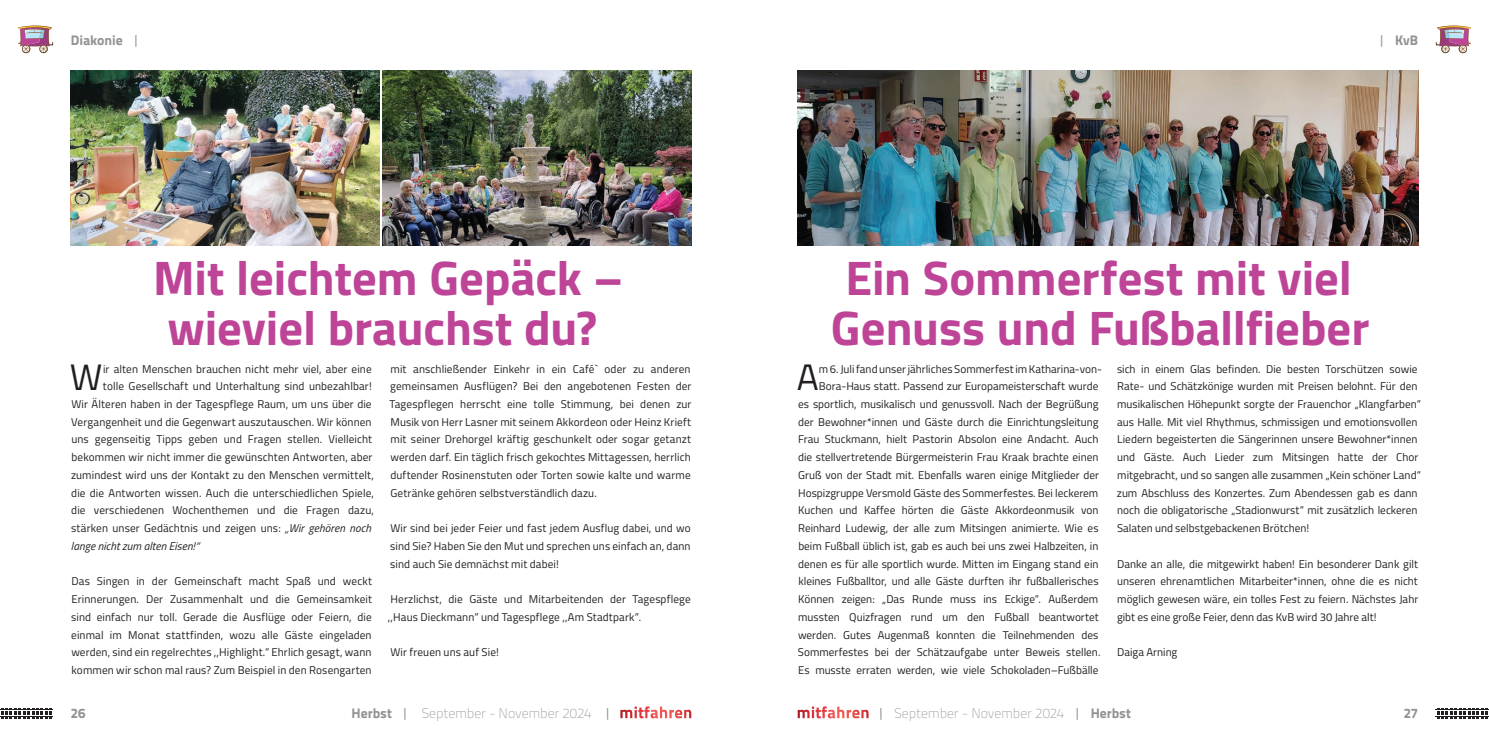
<style>
.page{position:relative;width:1489px;height:745px;background:#fff}
.page>*{position:absolute;margin:0;border:0;box-sizing:border-box;transform-origin:0 0}
.t1{font:700 48.5px/49.8px "Titillium";letter-spacing:-.005em;color:#be4498}
.t2{font:36.88px "Titillium";color:#231f20}
.t3{font:13.75px "Titillium Text 25 L 1 wt";letter-spacing:-.01em;color:#929394}
.t4{font:13.75px "Titillium Text 25 L 999 wt";letter-spacing:-.005em;color:#929394}
.t5{font:11.25px/17.8px "Titillium";letter-spacing:.005em;color:#231f20;text-align:justify}
.t6{font:italic 11.25px "Titillium";letter-spacing:.005em;color:#231f20}
.s1{font-family:"Titillium Text 25 L 400 wt"}
.s2{font-style:italic}
.s3{font-family:"Titillium Text 25 L 999 wt"}
</style>
<div class="page">
<svg style="left:0;top:708px;width:52px;height:10px"></svg>
<hr style="left:22px;top:714px;width:31px;height:2px;background:#231f20">
<hr style="left:22px;top:715px;width:31px;height:1px;background:#fff">
<hr style="left:22px;top:709px;width:31px;height:1px;background:#fff">
<hr style="left:1435px;top:714px;width:31px;height:2px;background:#231f20">
<hr style="left:1435px;top:715px;width:31px;height:1px;background:#fff">
<svg style="left:1436px;top:708px;width:52px;height:10px"></svg>
<svg style="left:620px;top:706px;width:71px;height:12px"></svg>
<svg style="left:797px;top:706px;width:71px;height:12px"></svg>
<svg style="left:18px;top:25px;width:35px;height:28px"></svg>
<svg style="left:1435px;top:25px;width:35px;height:28px"></svg>
<img style="left:383px;top:71px;width:308px;height:174px">
<img style="left:71px;top:71px;width:308px;height:174px">
<img style="left:797px;top:71px;width:620px;height:174px">
<p class="t4" style="left:71px;top:29px;width:70px">Diakonie <span class="s1">|</span></p>
<p class="t4" style="left:1377px;top:29px;width:41px"><span class="s1">|</span> KvB</p>
<h1 class="t1" style="left:153px;top:250px;width:471px">Mit leichtem Gepäck – wieviel brauchst du?</h1>
<p class="t5" style="left:389px;top:359px;width:303px">mit anschließender Einkehr in ein Café` oder zu anderen gemeinsamen Ausflügen? Bei den angebotenen Festen der Tagespflegen herrscht eine tolle Stimmung, bei denen zur Musik von Herr Lasner mit seinem Akkordeon oder Heinz Krieft mit seiner Drehorgel kräftig geschunkelt oder sogar getanzt werden darf. Ein täglich frisch gekochtes Mittagessen, herrlich duftender Rosinenstuten oder Torten sowie kalte und warme Getränke gehören selbstverständlich dazu.</p>
<p class="t5" style="left:390px;top:518px;width:302px">Wir sind bei jeder Feier und fast jedem Ausflug dabei, und wo sind Sie? Haben Sie den Mut und sprechen uns einfach an, dann sind auch Sie demnächst mit dabei!</p>
<p class="t5" style="left:388px;top:589px;width:304px">Herzlichst, die Gäste und Mitarbeitenden der Tagespflege ,,Haus Dieckmann“ und Tagespflege ,,Am Stadtpark“.</p>
<p class="t5" style="left:390px;top:642px;width:110px">Wir freuen uns auf Sie!</p>
<h2 class="t2" style="left:70px;top:350px;width:34px">W</h2>
<p class="t5" style="left:103px;top:359px;width:270px">ir alten Menschen brauchen nicht mehr viel, aber eine</p>
<p class="t5" style="left:103px;top:376px;width:270px">tolle Gesellschaft und Unterhaltung sind unbezahlbar!</p>
<p class="t5" style="left:71px;top:394px;width:302px">Wir Älteren haben in der Tagespflege Raum, um uns über die</p>
<p class="t5" style="left:71px;top:412px;width:302px">Vergangenheit und die Gegenwart auszutauschen. Wir können</p>
<p class="t5" style="left:71px;top:430px;width:302px">uns gegenseitig Tipps geben und Fragen stellen. Vielleicht</p>
<p class="t5" style="left:72px;top:447px;width:302px">bekommen wir nicht immer die gewünschten Antworten, aber</p>
<p class="t5" style="left:71px;top:465px;width:304px">zumindest wird uns der Kontakt zu den Menschen vermittelt,</p>
<p class="t5" style="left:71px;top:483px;width:304px">die die Antworten wissen. Auch die unterschiedlichen Spiele,</p>
<p class="t5" style="left:71px;top:500px;width:304px">die verschiedenen Wochenthemen und die Fragen dazu,</p>
<p class="t5" style="left:71px;top:518px;width:301px">stärken unser Gedächtnis und zeigen uns: <span class="s2">„Wir gehören noch</span></p>
<p class="t6" style="left:71px;top:537px;width:130px">lange nicht zum alten Eisen!“</p>
<p class="t5" style="left:71px;top:571px;width:302px">Das Singen in der Gemeinschaft macht Spaß und weckt Erinnerungen. Der Zusammenhalt und die Gemeinsamkeit sind einfach nur toll. Gerade die Ausflüge oder Feiern, die einmal im Monat stattfinden, wozu alle Gäste eingeladen werden, sind ein regelrechtes ,,Highlight.“ Ehrlich gesagt, wann kommen wir schon mal raus? Zum Beispiel in den Rosengarten</p>
<h1 class="t1" style="left:831px;top:250px;width:540px">Ein Sommerfest mit viel<br>Genuss und Fußballfieber</h1>
<p class="t5" style="left:1116px;top:359px;width:305px;text-align:left">sich in einem Glas befinden. Die besten Torschützen sowie Rate- und Schätzkönige wurden mit Preisen belohnt. Für den musikalischen Höhepunkt sorgte der Frauenchor „Klangfarben“ aus Halle. Mit viel Rhythmus, schmissigen und emotionsvollen Liedern begeisterten die Sängerinnen unsere Bewohner*innen und Gäste. Auch Lieder zum Mitsingen hatte der Chor mitgebracht, und so sangen alle zusammen „Kein schöner Land“ zum Abschluss des Konzertes. Zum Abendessen gab es dann noch die obligatorische „Stadionwurst“ mit zusätzlich leckeren Salaten und selbstgebackenen Brötchen!</p>
<p class="t5" style="left:1116px;top:554px;width:303px">Danke an alle, die mitgewirkt haben! Ein besonderer Dank gilt unseren ehrenamtlichen Mitarbeiter*innen, ohne die es nicht möglich gewesen wäre, ein tolles Fest zu feiern. Nächstes Jahr gibt es eine große Feier, denn das KvB wird 30 Jahre alt!</p>
<p class="t5" style="left:1117px;top:642px;width:62px">Daiga Arning</p>
<h2 class="t2" style="left:796px;top:350px;width:23px">A</h2>
<p class="t5" style="left:818px;top:359px;width:284px">m 6. Juli fand unser jährliches Sommerfest im Katharina-von-</p>
<p class="t5" style="left:818px;top:376px;width:281px">Bora-Haus statt. Passend zur Europameisterschaft wurde</p>
<p class="t5" style="left:798px;top:394px;width:302px">es sportlich, musikalisch und genussvoll. Nach der Begrüßung</p>
<p class="t5" style="left:798px;top:412px;width:302px">der Bewohner*innen und Gäste durch die Einrichtungsleitung</p>
<p class="t5" style="left:798px;top:430px;width:302px">Frau Stuckmann, hielt Pastorin Absolon eine Andacht. Auch</p>
<p class="t5" style="left:798px;top:447px;width:302px">die stellvertretende Bürgermeisterin Frau Kraak brachte einen</p>
<p class="t5" style="left:798px;top:465px;width:302px">Gruß von der Stadt mit. Ebenfalls waren einige Mitglieder der</p>
<p class="t5" style="left:798px;top:483px;width:302px">Hospizgruppe Versmold Gäste des Sommerfestes. Bei leckerem</p>
<p class="t5" style="left:798px;top:500px;width:302px">Kuchen und Kaffee hörten die Gäste Akkordeonmusik von</p>
<p class="t5" style="left:798px;top:518px;width:302px">Reinhard Ludewig, der alle zum Mitsingen animierte. Wie es</p>
<p class="t5" style="left:798px;top:536px;width:301px">beim Fußball üblich ist, gab es auch bei uns zwei Halbzeiten, in</p>
<p class="t5" style="left:798px;top:554px;width:302px">denen es für alle sportlich wurde. Mitten im Eingang stand ein</p>
<p class="t5" style="left:798px;top:571px;width:302px">kleines Fußballtor, und alle Gäste durften ihr fußballerisches</p>
<p class="t5" style="left:798px;top:589px;width:301px">Können zeigen: „Das Runde muss ins Eckige“. Außerdem</p>
<p class="t5" style="left:798px;top:607px;width:302px">mussten Quizfragen rund um den Fußball beantwortet</p>
<p class="t5" style="left:798px;top:624px;width:302px">werden. Gutes Augenmaß konnten die Teilnehmenden des</p>
<p class="t5" style="left:798px;top:642px;width:304px">Sommerfestes bei der Schätzaufgabe unter Beweis stellen.</p>
<p class="t5" style="left:798px;top:660px;width:302px">Es musste erraten werden, wie viele Schokoladen–Fußbälle</p>
<p class="t4" style="left:71px;top:702px;width:16px">26</p>
<p class="t3" style="left:351px;top:703px;width:261px"><span class="s3">Herbst</span> <span class="s1">|</span> September - November 2024 <span class="s1">|</span></p>
<p class="t3" style="left:877px;top:703px;width:255px"><span class="s1">|</span> September - November 2024 <span class="s1">|</span> <span class="s3">Herbst</span></p>
<p class="t4" style="left:1403px;top:702px;width:16px">27</p>
</div>
